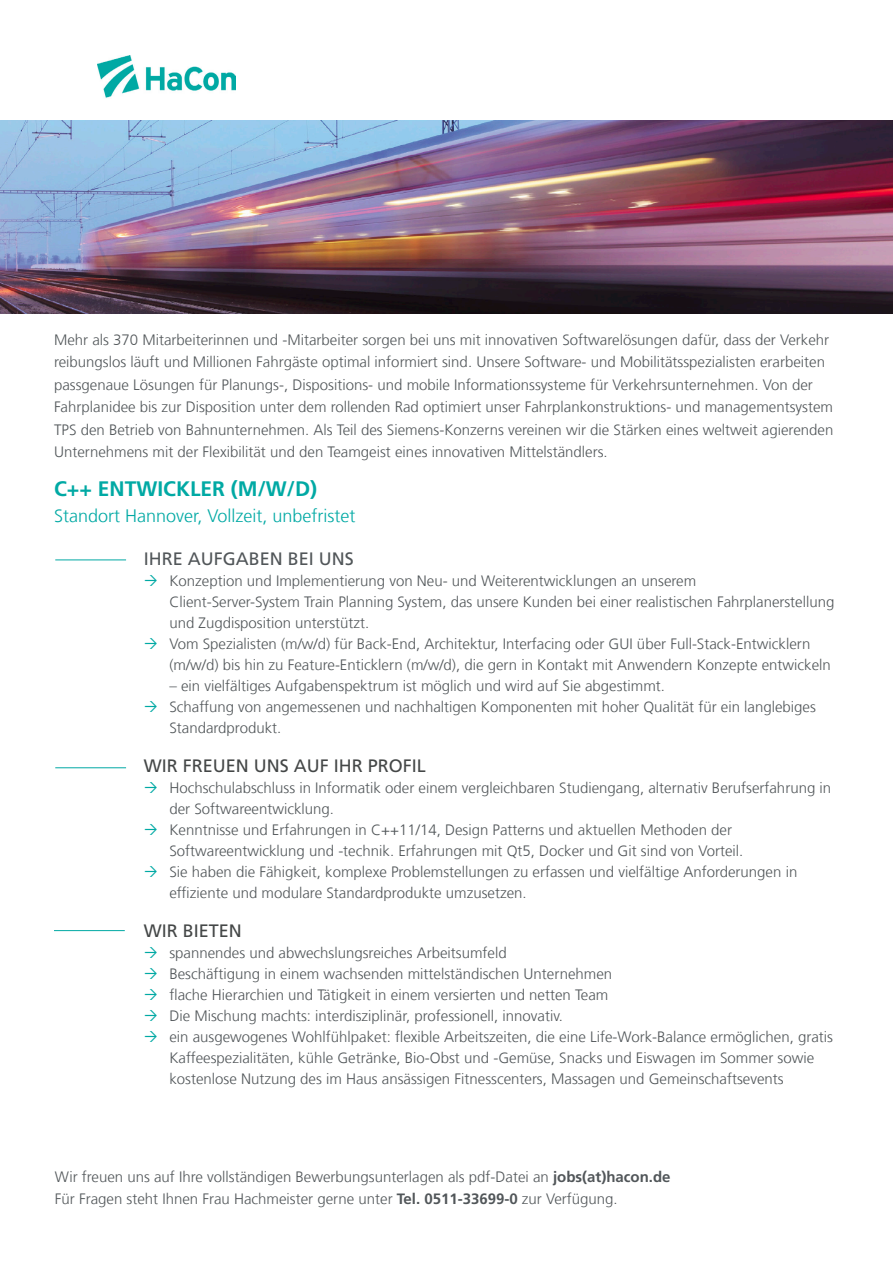
<style>
.page{position:relative;width:893px;height:1263px;background:#fff}
.page>*{position:absolute;margin:0;border:0;box-sizing:border-box;transform-origin:0 0}
.t1{font:700 21px "Frutiger LT Com";color:#00a9a4}
.t2{font:300 18px "Frutiger LT Com";color:#00a9a4}
.t3{font:18px "Frutiger LT Com";color:#444747}
.t4{font:18px "Frutiger LT Com";color:#515659}
.t5{font:300 15px/21px "Frutiger LT Com";color:#515659}
.s1{font-weight:700}
</style>
<div class="page">
<img style="left:98px;top:55px;width:137px;height:43px">
<img style="left:0;top:120px;width:893px;height:193px">
<hr style="left:55px;top:559px;width:71px;height:1px;background:#00a9a4">
<hr style="left:55px;top:767px;width:71px;height:1px;background:#00a9a4">
<hr style="left:54px;top:930px;width:71px;height:1px;background:#00a9a4">
<p class="t5" style="left:54px;top:328px;width:781px;line-height:22.5px">Mehr als 370 Mitarbeiterinnen und -Mitarbeiter sorgen bei uns mit innovativen Softwarelösungen dafür, dass der Verkehr reibungslos läuft und Millionen Fahrgäste optimal informiert sind. Unsere Software- und Mobilitätsspezialisten erarbeiten passgenaue Lösungen für Planungs-, Dispositions- und mobile Informationssysteme für Verkehrsunternehmen. Von der Fahrplanidee bis zur Disposition unter dem rollenden Rad optimiert unser Fahrplankonstruktions- und managementsystem TPS den Betrieb von Bahnunternehmen. Als Teil des Siemens-Konzerns vereinen wir die Stärken eines weltweit agierenden Unternehmens mit der Flexibilität und den Teamgeist eines innovativen Mittelständlers.</p>
<p class="t1" style="left:54px;top:477px;width:265px">C++ ENTWICKLER (M/W/D)</p>
<p class="t2" style="left:54px;top:505px;width:303px">Standort Hannover, Vollzeit, unbefristet</p>
<p class="t4" style="left:144px;top:548px;width:212px">IHRE AUFGABEN BEI UNS</p>
<p class="t5" style="left:169px;top:571px;width:666px">Konzeption und Implementierung von Neu- und Weiterentwicklungen an unserem<br>Client-Server-System Train Planning System, das unsere Kunden bei einer realistischen Fahrplanerstellung und Zugdisposition unterstützt.</p>
<p class="t5" style="left:169px;top:634px;width:663px">Vom Spezialisten (m/w/d) für Back-End, Architektur, Interfacing oder GUI über Full-Stack-Entwicklern (m/w/d) bis hin zu Feature-Enticklern (m/w/d), die gern in Kontakt mit Anwendern Konzepte entwickeln</p>
<p class="t5" style="left:169px;top:676px;width:497px">– ein vielfältiges Aufgabenspektrum ist möglich und wird auf Sie abgestimmt.</p>
<p class="t5" style="left:169px;top:697px;width:648px">Schaffung von angemessenen und nachhaltigen Komponenten mit hoher Qualität für ein langlebiges<br>Standardprodukt.</p>
<p class="t3" style="left:144px;top:756px;width:284px">WIR FREUEN UNS AUF IHR PROFIL</p>
<p class="t5" style="left:169px;top:778px;width:663px">Hochschulabschluss in Informatik oder einem vergleichbaren Studiengang, alternativ Berufserfahrung in der Softwareentwicklung.</p>
<p class="t5" style="left:169px;top:820px;width:575px">Kenntnisse und Erfahrungen in C++11/14, Design Patterns und aktuellen Methoden der<br>Softwareentwicklung und -technik. Erfahrungen mit Qt5, Docker und Git sind von Vorteil.</p>
<p class="t5" style="left:169px;top:862px;width:629px">Sie haben die Fähigkeit, komplexe Problemstellungen zu erfassen und vielfältige Anforderungen in effiziente und modulare Standardprodukte umzusetzen.</p>
<p class="t3" style="left:144px;top:920px;width:100px">WIR BIETEN</p>
<p class="t5" style="left:169px;top:942px;width:339px">spannendes und abwechslungsreiches Arbeitsumfeld</p>
<p class="t5" style="left:169px;top:963px;width:444px">Beschäftigung in einem wachsenden mittelständischen Unternehmen</p>
<p class="t5" style="left:169px;top:984px;width:440px">flache Hierarchien und Tätigkeit in einem versierten und netten Team</p>
<p class="t5" style="left:169px;top:1005px;width:395px">Die Mischung machts: interdisziplinär, professionell, innovativ.</p>
<p class="t5" style="left:169px;top:1026px;width:665px">ein ausgewogenes Wohlfühlpaket: flexible Arbeitszeiten, die eine Life-Work-Balance ermöglichen, gratis<br>Kaffeespezialitäten, kühle Getränke, Bio-Obst und -Gemüse, Snacks und Eiswagen im Sommer sowie kostenlose Nutzung des im Haus ansässigen Fitnesscenters, Massagen und Gemeinschaftsevents</p>
<p class="t5" style="left:55px;top:1165px;width:617px;line-height:22.5px">Wir freuen uns auf Ihre vollständigen Bewerbungsunterlagen als pdf-Datei an <span class="s1">jobs(at)hacon.de<br></span>Für Fragen steht Ihnen Frau Hachmeister gerne unter <span class="s1">Tel. 0511-33699-0</span> zur Verfügung.</p>
</div>
